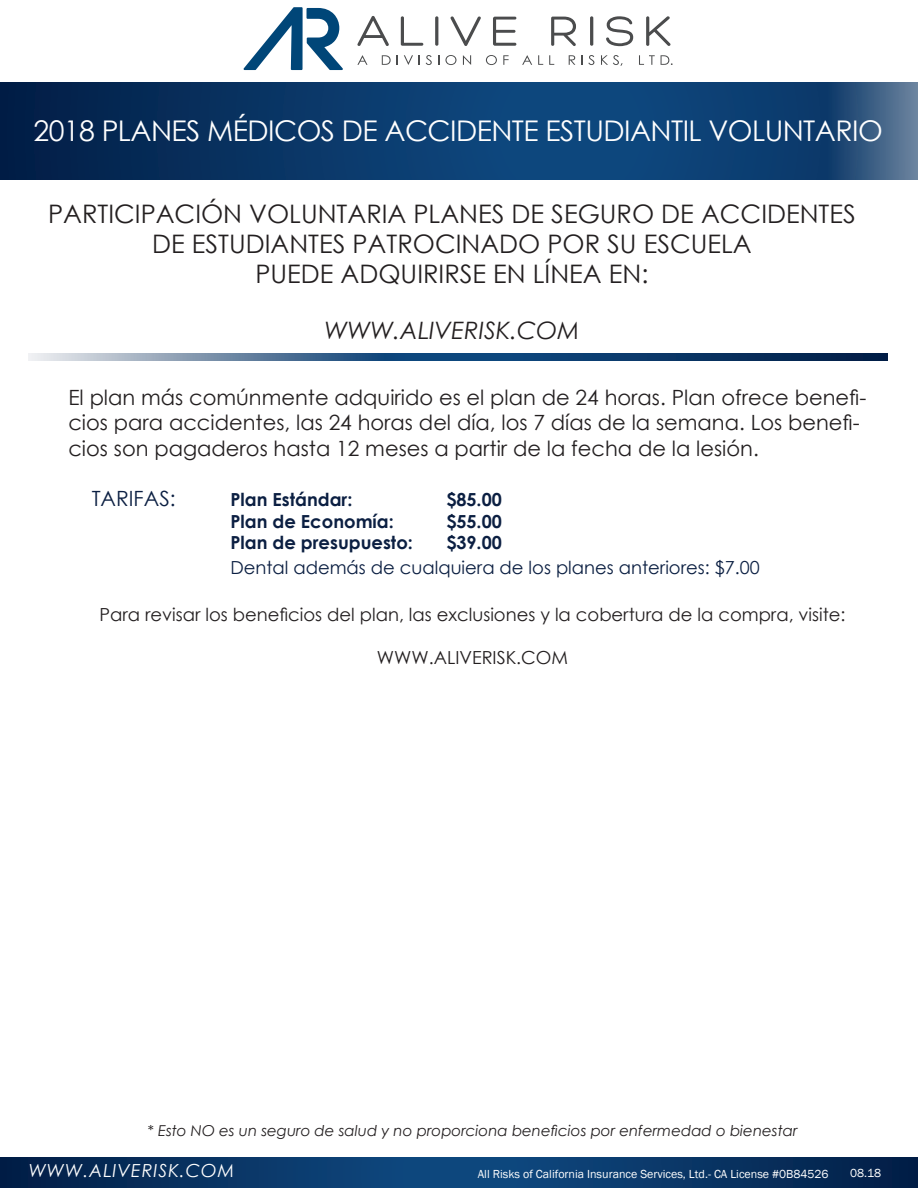
<style>
.page{position:relative;width:918px;height:1188px;background:#fff}
.page>*{position:absolute;margin:0;border:0;box-sizing:border-box;transform-origin:0 0}
.t1{font:28.5px "Century Gothic";letter-spacing:-.02em;color:#fff}
.t2{font:25.5px/30px "Century Gothic";color:#231f20;text-align:center}
.t3{font:italic 24px "Century Gothic";color:#231f20}
.t4{font:21px/25.2px "Century Gothic";color:#231f20}
.t5{font:21px "Century Gothic";color:#0b1f42}
.t6{font:18px "Century Gothic";color:#231f20}
.t7{font:700 18px "Century Gothic";color:#0b1f42}
.t8{font:18px "Century Gothic";color:#0b1f42}
.t9{font:italic 18px "Century Gothic";letter-spacing:.05em;color:#fff}
.t10{font:italic 15px "Century Gothic";color:#231f20}
.t11{font:12px "Franklin Gothic";color:#fff}
</style>
<div class="page">
<svg style="left:0;top:82px;width:918px;height:98px;background:#0e3c6c"></svg>
<svg style="left:1px;top:1157px;width:917px;height:31px;background:#083464"></svg>
<svg style="left:357px;top:16px;width:32px;height:30px"></svg>
<svg style="left:401px;top:16px;width:22px;height:30px"></svg>
<hr style="left:435px;top:16px;width:3px;height:30px;background:#4b4c4d;border-radius:2px">
<svg style="left:450px;top:16px;width:31px;height:30px"></svg>
<svg style="left:493px;top:17px;width:23px;height:29px"></svg>
<svg style="left:551px;top:17px;width:25px;height:29px"></svg>
<hr style="left:590px;top:16px;width:3px;height:30px;background:#4b4c4d;border-radius:2px">
<svg style="left:606px;top:16px;width:27px;height:30px"></svg>
<svg style="left:646px;top:16px;width:25px;height:30px"></svg>
<svg style="left:244px;top:7px;width:99px;height:63px"></svg>
<svg style="left:357px;top:55px;width:10px;height:10px"></svg>
<svg style="left:382px;top:55px;width:9px;height:10px"></svg>
<svg style="left:404px;top:55px;width:9px;height:10px"></svg>
<svg style="left:426px;top:55px;width:6px;height:10px"></svg>
<svg style="left:445px;top:55px;width:11px;height:10px"></svg>
<svg style="left:463px;top:55px;width:8px;height:10px"></svg>
<svg style="left:486px;top:55px;width:11px;height:10px"></svg>
<svg style="left:503px;top:55px;width:6px;height:10px"></svg>
<svg style="left:522px;top:55px;width:10px;height:10px"></svg>
<svg style="left:538px;top:55px;width:5px;height:10px"></svg>
<svg style="left:549px;top:55px;width:5px;height:10px"></svg>
<svg style="left:569px;top:55px;width:6px;height:10px"></svg>
<svg style="left:582px;top:55px;width:12px;height:10px"></svg>
<svg style="left:601px;top:55px;width:22px;height:11px"></svg>
<svg style="left:639px;top:55px;width:16px;height:10px"></svg>
<svg style="left:661px;top:55px;width:12px;height:10px"></svg>
<svg style="left:28px;top:354px;width:860px;height:7px;background:#395e85"></svg>
<p class="t1" style="left:33px;top:111px;width:851px">2018 PLANES MÉDICOS DE ACCIDENTE ESTUDIANTIL VOLUNTARIO</p>
<p class="t2" style="left:48px;top:199px;width:809px">PARTICIPACIÓN VOLUNTARIA PLANES DE SEGURO DE ACCIDENTES<br>DE ESTUDIANTES PATROCINADO POR SU ESCUELA<br>PUEDE ADQUIRIRSE EN LÍNEA EN:</p>
<p class="t3" style="left:324px;top:313px;width:256px">WWW.ALIVERISK.COM</p>
<p class="t4" style="left:68px;top:385px;width:799px">El plan más comúnmente adquirido es el plan de 24 horas. Plan ofrece benefi&shy;cios para accidentes, las 24 horas del día, los 7 días de la semana. Los benefi&shy;cios son pagaderos hasta 12 meses a partir de la fecha de la lesión.</p>
<p class="t5" style="left:92px;top:484px;width:85px">TARIFAS:</p>
<p class="t7" style="left:230px;top:486px;width:124px">Plan Estándar:</p>
<p class="t7" style="left:446px;top:486px;width:57px">$85.00</p>
<p class="t7" style="left:230px;top:507px;width:165px">Plan de Economía:</p>
<p class="t7" style="left:446px;top:507px;width:57px">$55.00</p>
<p class="t7" style="left:230px;top:529px;width:184px">Plan de presupuesto:</p>
<p class="t7" style="left:446px;top:529px;width:57px">$39.00</p>
<p class="t8" style="left:230px;top:555px;width:531px">Dental además de cualquiera de los planes anteriores: $7.00</p>
<p class="t6" style="left:99px;top:602px;width:748px">Para revisar los beneficios del plan, las exclusiones y la cobertura de la compra, visite:</p>
<p class="t6" style="left:377px;top:645px;width:193px">WWW.ALIVERISK.COM</p>
<p class="t10" style="left:147px;top:1120px;width:652px">* Esto NO es un seguro de salud y no proporciona beneficios por enfermedad o bienestar</p>
<p class="t9" style="left:29px;top:1158px;width:207px">WWW.ALIVERISK.COM</p>
<p class="t11" style="left:478px;top:1166px;width:352px">All Risks of California Insurance Services, Ltd.- CA License #0B84526</p>
<p class="t11" style="left:850px;top:1166px;width:33px">08.18</p>
</div>
